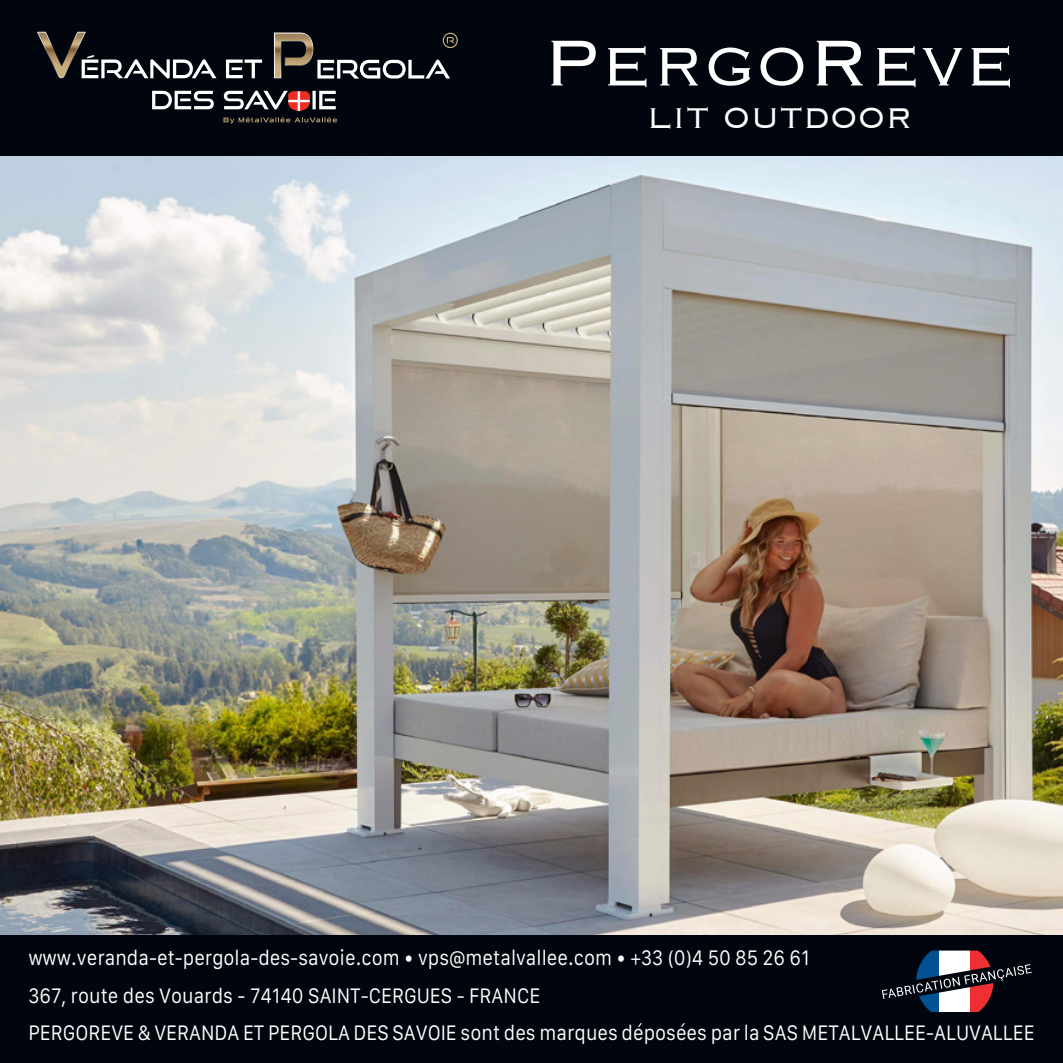
<style>
.page{position:relative;width:1063px;height:1063px;background:#fff}
.page>*{position:absolute;margin:0;border:0;box-sizing:border-box;transform-origin:0 0}
.t1{font:300 85px "Copperplate";color:#fff}
.t2{font:300 45px "Copperplate";color:#fff}
.t3{font:20px "Galvji";color:#fff;scale:.9 1}
</style>
<div class="page">
<img style="left:0;top:156px;width:1063px;height:779px">
<div style="left:0;top:0;width:1063px;height:156px;background:#01060e"></div>
<img style="left:224px;top:117px;width:113px;height:5px">
<img style="left:317px;top:60px;width:133px;height:19px">
<img style="left:274px;top:32px;width:30px;height:1px">
<img style="left:274px;top:33px;width:39px;height:45px">
<img style="left:82px;top:55px;width:180px;height:24px">
<img style="left:37px;top:32px;width:49px;height:46px">
<img style="left:38px;top:32px;width:47px;height:46px">
<img style="left:152px;top:91px;width:184px;height:19px">
<img style="left:443px;top:33px;width:15px;height:15px">
<div style="left:0;top:935px;width:1063px;height:128px;background:#01060e"></div>
<svg style="left:920px;top:951px;width:19px;height:61px"></svg>
<svg style="left:970px;top:951px;width:20px;height:61px"></svg>
<div style="left:939px;top:951px;width:31px;height:61px;background:#fff"></div>
<svg style="left:882px;top:964px;width:150px;height:35px"></svg>
<p class="t1" style="left:543px;top:7px;width:474px">PergoReve</p>
<p class="t2" style="left:646px;top:87px;width:268px">lit outdoor</p>
<p class="t3" style="left:28px;top:947px;width:870px">www.veranda-et-pergola-des-savoie.com • vps@metalvallee.com • +33 (0)4 50 85 26 61</p>
<p class="t3" style="left:28px;top:984px;width:570px">367, route des Vouards - 74140 SAINT-CERGUES - FRANCE</p>
<p class="t3" style="left:28px;top:1022px;width:1120px">PERGOREVE &amp; VERANDA ET PERGOLA DES SAVOIE sont des marques déposées par la SAS METALVALLEE-ALUVALLEE</p>
</div>
